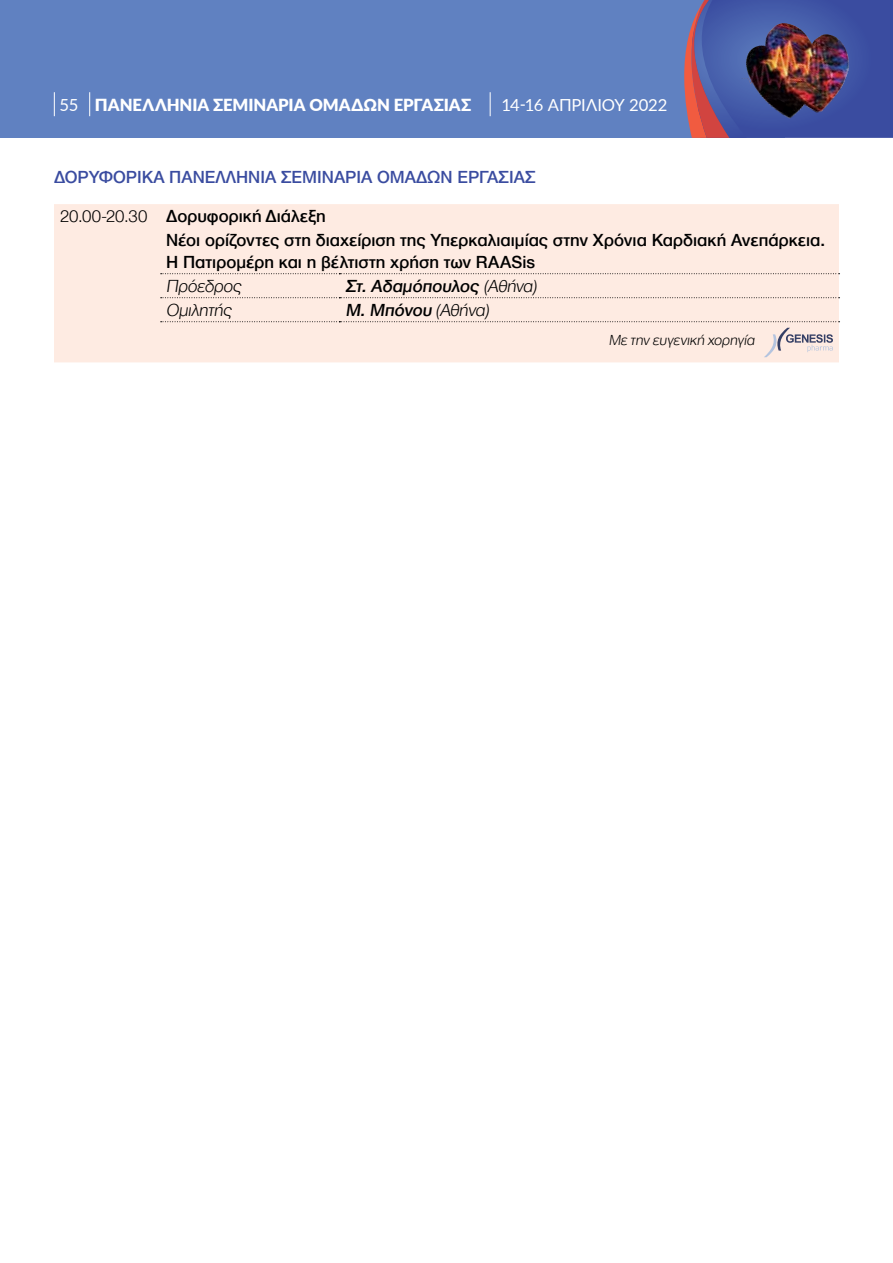
<style>
.page{position:relative;width:893px;height:1263px;background:#fff}
.page>*{position:absolute;margin:0;border:0;box-sizing:border-box;transform-origin:0 0}
.t1{font:500 18px/24px "CF Helvetica";color:#000}
.t2{font:500 18px "CF Helvetica";color:#3a4ca0}
.t3{font:300 18px "CF Helvetica";color:#000}
.t4{font:900 16.65px "Lato";color:#fff}
.t5{font:16.65px "Lato";letter-spacing:-.005em;color:#fff}
.t6{font:300 15px "CF Helvetica";color:#000}
.s1{font-weight:400}
.s2{font-weight:300}
</style>
<div class="page">
<div style="left:0;top:0;width:784px;height:138px;background:#6081c1"></div>
<img style="left:684px;top:0;width:209px;height:138px">
<svg style="left:54px;top:92px;width:1px;height:24px"></svg>
<svg style="left:89px;top:92px;width:1px;height:24px"></svg>
<svg style="left:490px;top:92px;width:1px;height:24px"></svg>
<div style="left:54px;top:204px;width:785px;height:158px;background:#feebe2"></div>
<svg style="left:161px;top:273px;width:679px;height:1px"></svg>
<svg style="left:161px;top:297px;width:679px;height:1px"></svg>
<svg style="left:161px;top:321px;width:679px;height:1px"></svg>
<svg style="left:764px;top:328px;width:69px;height:29px;background:#ded1d0"></svg>
<p class="t4" style="left:60px;top:92px;width:412px"><span class="s1">55</span> Πανελλήνια Σεμινάρια Ομάδων Εργασίας</p>
<p class="t5" style="left:501px;top:93px;width:168px">14-16 Απριλί ου 2022</p>
<p class="t2" style="left:54px;top:167px;width:482px">ΔΟΡΥΦΟΡΙΚΑ ΠΑΝΕΛΛΗΝΙΑ ΣΕΜΙΝΑΡΙΑ ΟΜΑΔΩΝ ΕΡΓΑΣΙΑΣ</p>
<p class="t1" style="left:166px;top:204px;width:660px;text-indent:-106px"><span class="s2">20.00-20. 30</span> Δορυφορική Διάλεξη<br>Νέοι ορίζοντες στη διαχείριση της Υπερκαλιαιμίας στην Χρόνια Καρδιακή Ανεπάρκεια.</p>
<p class="t1" style="left:166px;top:250px;width:370px">Η Πατιρομέρη και η βέλτιστη χρήση των RAASis</p>
<p class="t3" style="left:166px;top:276px;width:79px">Πρόεδρος</p>
<p class="t1" style="left:345px;top:274px;width:195px">Στ. Αδαμόπουλος <span class="s2">(Αθήνα)</span></p>
<p class="t3" style="left:166px;top:300px;width:69px">Ομιλητής</p>
<p class="t1" style="left:345px;top:298px;width:147px">Μ. Μπόνου <span class="s2">(Αθήνα)</span></p>
<p class="t6" style="left:609px;top:332px;width:150px">Με την ευγενική χορηγία</p>
</div>
